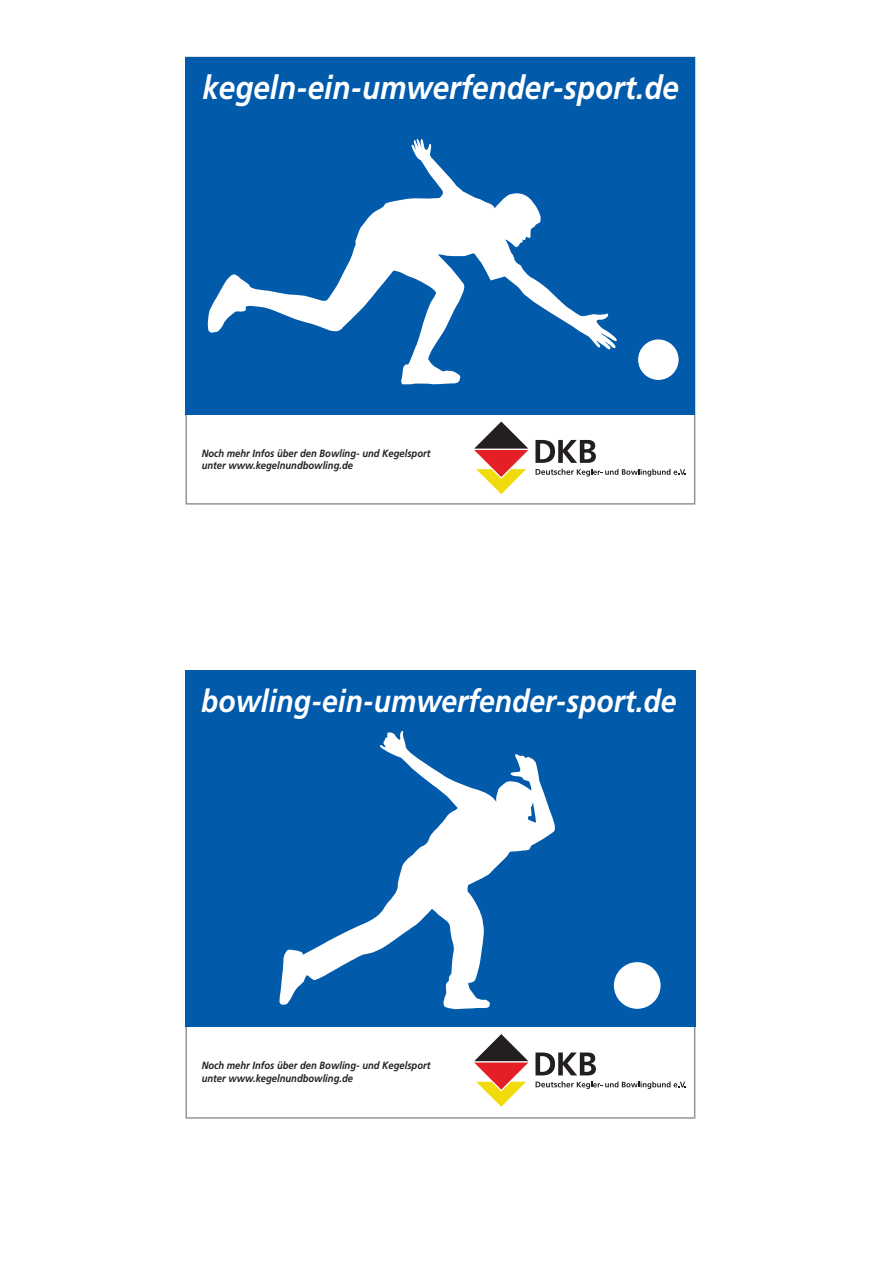
<style>
.page{position:relative;width:893px;height:1263px;background:#fff}
.page>*{position:absolute;margin:0;border:0;box-sizing:border-box;transform-origin:0 0}
.t1{font:italic 700 33px "Frutiger";color:#fff;scale:.9 1}
.t2{font:italic 700 31.5px "Frutiger";color:#fff;scale:.9 1}
.t3{font:italic 700 10.5px/12.6px "Frutiger";color:#231f20;scale:.9 1}
</style>
<div class="page">
<div style="left:185px;top:57px;width:510px;height:357px;background:#015aaa"></div>
<svg style="left:208px;top:138px;width:409px;height:247px"></svg>
<div style="left:638px;top:339px;width:41px;height:41px;background:#fff;border-radius:50%"></div>
<div style="left:185px;top:670px;width:510px;height:356px;background:#015aaa"></div>
<svg style="left:279px;top:730px;width:276px;height:279px"></svg>
<div style="left:614px;top:962px;width:47px;height:47px;background:#fff;border-radius:50%"></div>
<svg style="left:536px;top:469px;width:150px;height:7px"></svg>
<svg style="left:535px;top:440px;width:61px;height:23px"></svg>
<svg style="left:474px;top:421px;width:54px;height:73px"></svg>
<svg style="left:536px;top:1081px;width:150px;height:8px"></svg>
<svg style="left:535px;top:1052px;width:61px;height:23px"></svg>
<svg style="left:474px;top:1034px;width:54px;height:73px"></svg>
<h1 class="t1" style="left:203px;top:68px;width:531px">kegeln-ein-umwerfender-sport.de</h1>
<p class="t3" style="left:202px;top:447px;width:256px">Noch mehr Infos über den Bowling- und Kegelsport unter www.kegelnundbowling.de</p>
<h2 class="t2" style="left:201px;top:682px;width:529px">bowling-ein-umwerfender-sport.de</h2>
<p class="t3" style="left:202px;top:1059px;width:256px">Noch mehr Infos über den Bowling- und Kegelsport unter www.kegelnundbowling.de</p>
</div>
